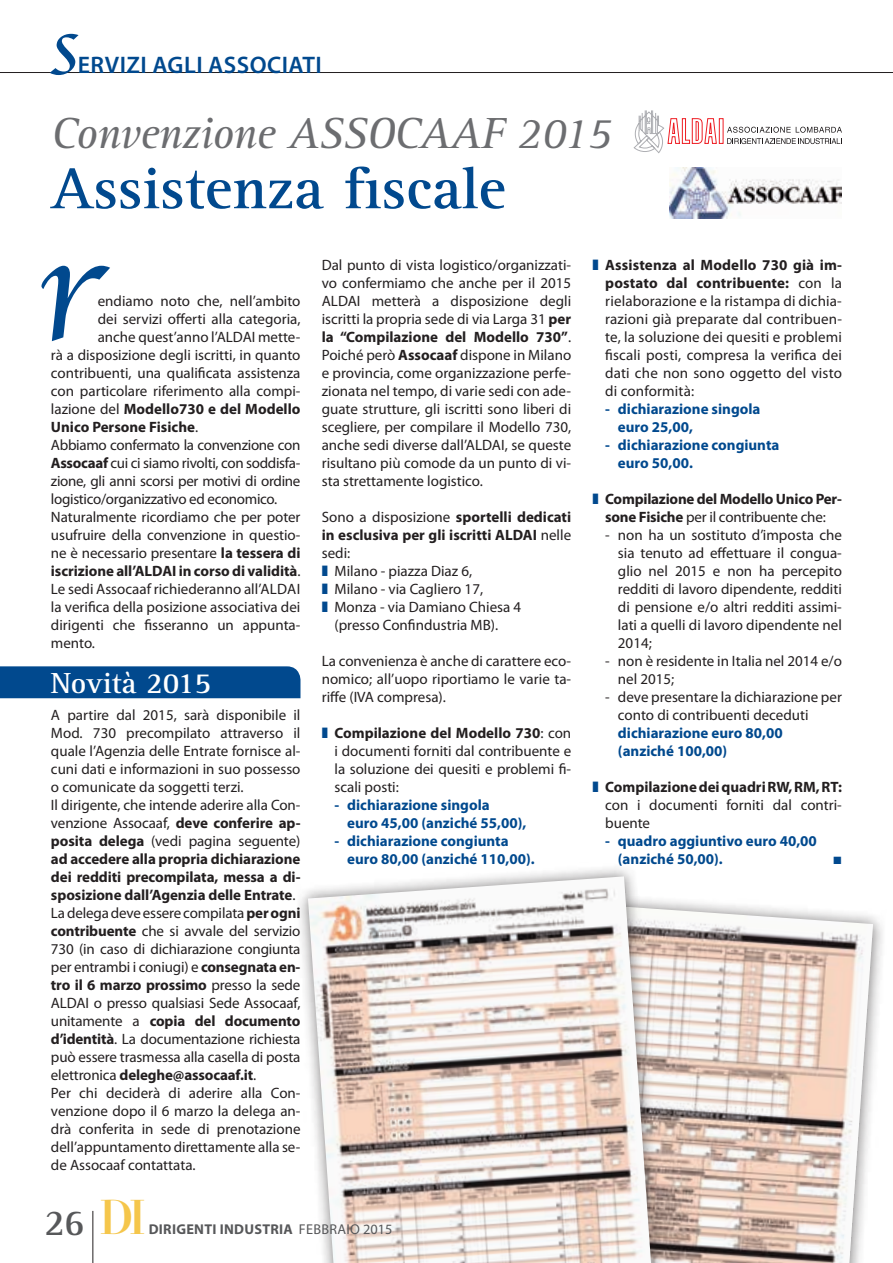
<style>
.page{position:relative;width:893px;height:1263px;background:#fff}
.page>*{position:absolute;margin:0;border:0;box-sizing:border-box;transform-origin:0 0}
.t1{font:158.55px "Apple Chancery";color:#01498e}
.t2{font:85.8px "Apple Chancery";color:#01498e}
.t3{font:700 60px "Rotis Serif Std";color:#01498e}
.t4{font:italic 45px "Rotis Serif Std";letter-spacing:-.02em;color:#6c6d70}
.t5{font:700 37.5px "Rotis Serif Std";color:#57585a}
.t6{font:700 30px "Rotis Serif Std";color:#fff}
.t7{font:600 24px "Myriad Pro";letter-spacing:.02em;color:#01498e}
.t8{font:15px/18px "Myriad Pro";color:#231f20;text-align:justify}
.t9{font:700 15px/18px "Myriad Pro";color:#01498e}
.t10{font:700 15px/18px "Myriad Pro";letter-spacing:-.005em;color:#231f20;text-align:center}
.t11{font:15px "Myriad Pro";letter-spacing:-.02em;color:#231f20}
.t12{font:700 14.25px "Myriad Pro";letter-spacing:.02em;color:#57585a}
.t13{font:14.25px "Myriad Pro";letter-spacing:.02em;color:#57585a}
.t14{font:10.5px "Zapf Dingbats Std";color:#01498e}
.s1{font-weight:400}
.s2{font-weight:700}
.s3{color:#01498e}
.s4{font-family:"Didot LT Std";font-size:48px;color:#f5c64b}
</style>
<div class="page">
<hr style="left:92px;top:1211px;width:1px;height:52px;background:#231f20">
<div style="left:0;top:666px;width:300px;height:32px;background:#01498e"></div>
<div style="left:512px;top:888px;width:375px;height:375px;background:#231f20;opacity:.6"></div>
<img style="left:669px;top:902px;width:204px;height:361px">
<img style="left:670px;top:168px;width:172px;height:50px">
<svg style="left:634px;top:110px;width:208px;height:43px"></svg>
<hr style="left:0;top:72px;width:893px;height:1px;background:#231f20">
<div style="left:294px;top:862px;width:375px;height:401px;background:#231f20;opacity:.6"></div>
<img style="left:308px;top:876px;width:343px;height:387px">
<h2 class="t2" style="left:48px;top:-22px;width:32px">s</h2>
<h3 class="t7" style="left:78px;top:49px;width:246px">ERVIZI AGLI ASSOCIATI</h3>
<h3 class="t4" style="left:51px;top:108px;width:563px">Convenzione ASSOCAAF 2015</h3>
<h3 class="t3" style="left:51px;top:153px;width:457px">Assistenza fiscale</h3>
<h1 class="t1" style="left:34px;top:163px;width:68px">r</h1>
<p class="t8" style="left:98px;top:292px;width:204px">endiamo noto che, nell’ambito</p>
<p class="t8" style="left:98px;top:310px;width:204px">dei servizi offerti alla categoria,</p>
<p class="t8" style="left:98px;top:328px;width:204px">anche quest’anno l’ALDAI mette-</p>
<p class="t8" style="left:51px;top:346px;width:251px">rà a disposizione degli iscritti, in quanto</p>
<p class="t8" style="left:51px;top:364px;width:251px">contribuenti, una qualificata assistenza</p>
<p class="t8" style="left:51px;top:382px;width:251px">con particolare riferimento alla compi-</p>
<p class="t10" style="left:51px;top:399px;width:251px"><span class="s1">lazione del</span> Modello730 e del Modello</p>
<p class="t10" style="left:51px;top:417px;width:149px">Unico Persone Fisiche<span class="s1">.</span></p>
<p class="t11" style="left:51px;top:436px;width:251px">Abbiamo confermato la convenzione con</p>
<p class="t11" style="left:51px;top:454px;width:251px"><span class="s2">Assocaaf</span> cui ci siamo rivolti, con soddisfa-</p>
<p class="t11" style="left:51px;top:472px;width:251px">zione, gli anni scorsi per motivi di ordine</p>
<p class="t11" style="left:51px;top:490px;width:228px">logistico/organizzativo ed economico.</p>
<p class="t8" style="left:51px;top:508px;width:251px">Naturalmente ricordiamo che per poter</p>
<p class="t8" style="left:51px;top:526px;width:251px">usufruire della convenzione in questio-</p>
<p class="t8" style="left:51px;top:544px;width:251px">ne è necessario presentare <span class="s2">la tessera di</span></p>
<p class="t10" style="left:51px;top:561px;width:251px">iscrizione all’ALDAI in corso di validità<span class="s1">.</span></p>
<p class="t8" style="left:51px;top:580px;width:227px">Le sedi Assocaaf richiederanno all’Aldai</p>
<p class="t8" style="left:51px;top:598px;width:251px">la verifica della posizione associativa dei</p>
<p class="t8" style="left:51px;top:616px;width:251px">dirigenti che fisseranno un appunta-</p>
<p class="t8" style="left:51px;top:634px;width:46px">mento.</p>
<h3 class="t6" style="left:51px;top:665px;width:162px">Novità 2015</h3>
<p class="t8" style="left:51px;top:706px;width:251px;text-align:left">A partire dal 2015, sarà disponibile il Mod. 730 precompilato attraverso il quale l’Agenzia delle Entrate fornisce al&shy;cuni dati e informazioni in suo possesso o comunicate da soggetti terzi.<br>Il dirigente, che intende aderire alla Con&shy;venzione Assocaaf, <span class="s2">deve conferire ap&shy;posita delega</span> (vedi pagina seguente) <span class="s2">ad accedere alla propria dichiarazione dei redditi precompilata, messa a di&shy;sposizione dall’Agenzia delle Entrate</span>.<br>La delega deve essere compilata <span class="s2">per ogni contribuente</span> che si avvale del servizio 730 (in caso di dichiarazione congiunta per entrambi i coniugi) e <span class="s2">consegnata en&shy;tro il 6 marzo prossimo</span> presso la sede ALDAI o presso qualsiasi Sede Assocaaf, unitamente a <span class="s2">copia del documento d’identità</span>. La documentazione richiesta può essere trasmessa alla casella di posta elettronica <span class="s2">deleghe@assocaaf.it</span>.<br>Per chi deciderà di aderire alla Con&shy;venzione dopo il 6 marzo la delega an&shy;drà conferita in sede di prenotazione dell’appuntamento direttamente alla se&shy;de Assocaaf contattata.</p>
<p class="t8" style="left:322px;top:256px;width:251px">Dal punto di vista logistico/organizzati&shy;vo confermiamo che anche per il 2015<br>ALDAI metterà a disposizione degli iscritti la propria sede di via Larga 31 <span class="s2">per la “Compilazione del Modello 730”</span>.<br>Poiché però <span class="s2">Assocaaf</span> dispone in Milano e provincia, come organizzazione perfe&shy;zionata nel tempo, di varie sedi con ade&shy;guate strutture, gli iscritti sono liberi di scegliere, per compilare il Modello 730, anche sedi diverse dall’ALDAI, se queste risultano più comode da un punto di vi&shy;sta strettamente logistico.</p>
<p class="t8" style="left:322px;top:508px;width:251px">Sono a disposizione <span class="s2">sportelli dedicati</span></p>
<p class="t10" style="left:322px;top:525px;width:251px">in esclusiva per gli iscritti ALDAI <span class="s1">nelle</span></p>
<p class="t8" style="left:322px;top:544px;width:30px">sedi:</p>
<p class="t8" style="left:322px;top:562px;width:152px"><span class="s3">❚</span> Milano - piazza Diaz 6,</p>
<p class="t8" style="left:322px;top:580px;width:163px"><span class="s3">❚</span> Milano - via Cagliero 17,</p>
<p class="t8" style="left:322px;top:598px;width:201px"><span class="s3">❚</span> Monza - via Damiano Chiesa 4</p>
<p class="t8" style="left:334px;top:616px;width:165px">(presso Confindustria MB).</p>
<p class="t8" style="left:322px;top:652px;width:251px">La convenienza è anche di carattere eco&shy;nomico; all’uopo riportiamo le varie ta&shy;riffe (IVA compresa).</p>
<p class="t8" style="left:334px;top:724px;width:238px;text-indent:-13px"><span class="s3">❚</span> <span class="s2">Compilazione del Modello 730</span>: con i documenti forniti dal contribuente e la soluzione dei quesiti e problemi fi&shy;scali posti:</p>
<p class="t9" style="left:347px;top:795px;width:181px;text-indent:-13px">- dichiarazione singola<br>euro 45,00 (anziché 55,00),</p>
<p class="t9" style="left:347px;top:831px;width:189px;text-indent:-13px">- dichiarazione congiunta euro 80,00 (anziché 110,00).</p>
<h3 class="t5" style="left:44px;top:1200px;width:103px">26 <span class="s4">DI</span></h3>
<p class="t12" style="left:149px;top:1220px;width:9px">Dirige</p>
<p class="t12" style="left:194px;top:1220px;width:85px">nti Industria</p>
<p class="t13" style="left:299px;top:1220px;width:95px">FEBBRAIO 2015</p>
<p class="t8" style="left:605px;top:256px;width:238px;text-indent:-13px"><span class="s3">❚</span> <span class="s2">Assistenza al Modello 730 già im&shy;postato dal contribuente:</span> con la rielaborazione e la ristampa di dichia&shy;razioni già preparate dal contribuen&shy;te, la soluzione dei quesiti e problemi fiscali posti, compresa la verifica dei dati che non sono oggetto del visto di conformità:</p>
<p class="t9" style="left:618px;top:399px;width:144px;text-indent:-13px">- dichiarazione singola euro 25,00,</p>
<p class="t9" style="left:618px;top:435px;width:163px;text-indent:-13px">- dichiarazione congiunta euro 50,00.</p>
<p class="t10" style="left:592px;top:489px;width:251px"><span class="s3">❚</span> Compilazione del Modello Unico Per&shy;sone Fisiche <span class="s1">per il contribuente che:</span></p>
<p class="t8" style="left:618px;top:526px;width:225px;text-indent:-13px">- non ha un sostituto d’imposta che sia tenuto ad effettuare il congua&shy;glio nel 2015 e non ha percepito redditi di lavoro dipendente, redditi di pensione e/o altri redditi assimi&shy;lati a quelli di lavoro dipendente nel 2014;</p>
<p class="t8" style="left:618px;top:652px;width:225px;text-indent:-13px">- non è residente in Italia nel 2014 e/o nel 2015;</p>
<p class="t8" style="left:618px;top:688px;width:225px;text-indent:-13px">- deve presentare la dichiarazione per conto di contribuenti deceduti</p>
<p class="t9" style="left:618px;top:723px;width:166px">dichiarazione euro 80,00 (anziché 100,00)</p>
<p class="t8" style="left:605px;top:778px;width:238px;text-indent:-13px"><span class="s3">❚</span> <span class="s2">Compilazione dei quadri RW, RM, RT: </span>con i documenti forniti dal contri&shy;buente</p>
<p class="t9" style="left:618px;top:831px;width:200px;text-indent:-13px">- quadro aggiuntivo euro 40,00 (anziché 50,00).</p>
<p class="t14" style="left:833px;top:855px;width:9px">■</p>
</div>
